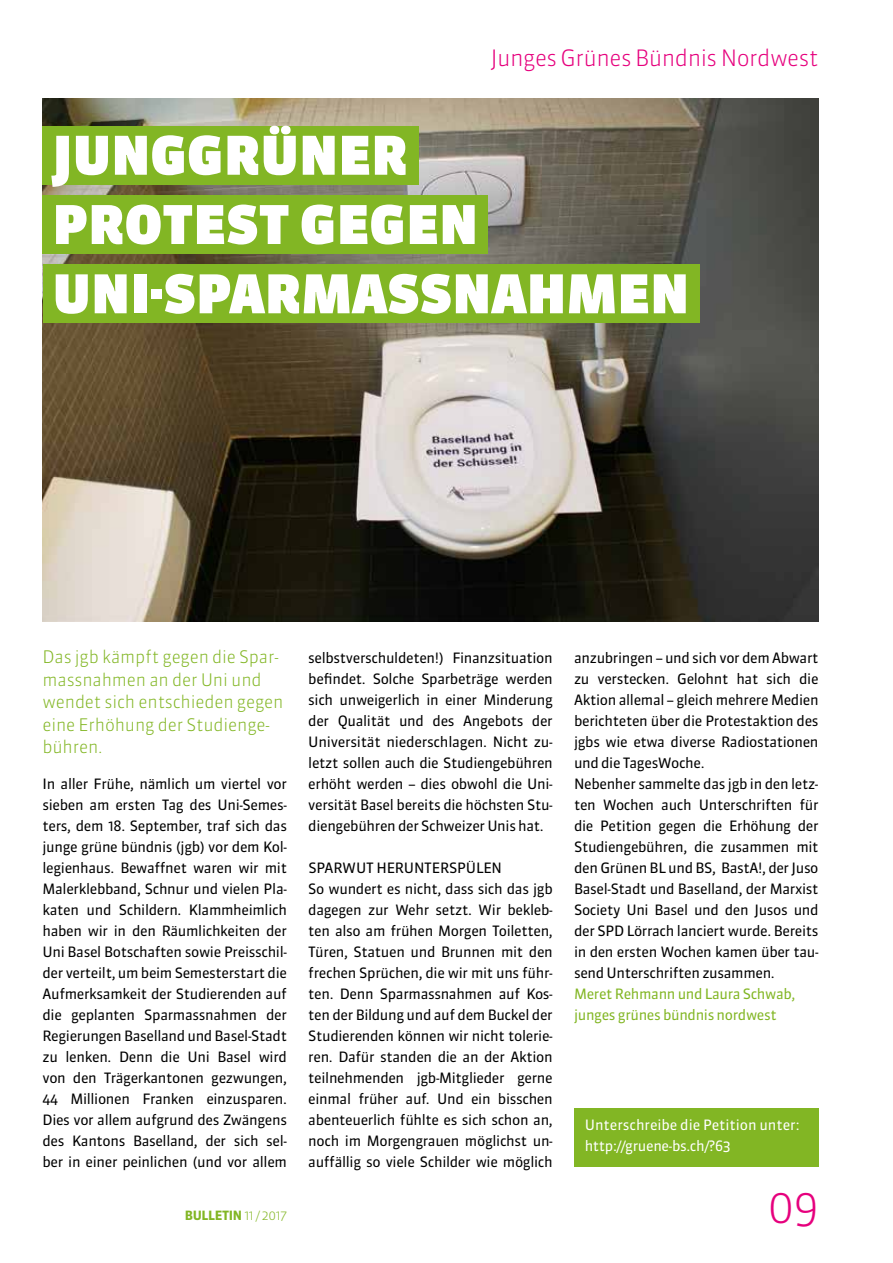
<style>
.page{position:relative;width:893px;height:1263px;background:#fff}
.page>*{position:absolute;margin:0;border:0;box-sizing:border-box;transform-origin:0 0}
.t1{font:900 53.1px/69.3px "Sanuk OT";letter-spacing:.01em;color:#fff}
.t2{font:300 45px "Sanuk OT";color:#e6007d}
.t3{font:300 22.5px "Sanuk OT";letter-spacing:-.025em;color:#e6007d}
.t4{font:300 17.25px/22.5px "Sanuk OT";letter-spacing:-.01em;color:#82b624}
.t5{font:14.25px/21px "Sanuk OT";letter-spacing:-.025em;color:#000;text-align:justify}
.t6{font:14.25px/21px "Sanuk OT";letter-spacing:-.025em;color:#82b624}
.t7{font:14.25px/21px "Sanuk OT";letter-spacing:-.005em;color:#fff}
.t8{font:700 12.75px "Sanuk OT";letter-spacing:-.025em;color:#82b624}
.s1{font-weight:300}
</style>
<div class="page">
<img style="left:43px;top:98px;width:776px;height:523px">
<div style="left:43px;top:195px;width:445px;height:59px;background:#82b624"></div>
<div style="left:43px;top:264px;width:656px;height:59px;background:#82b624"></div>
<div style="left:43px;top:126px;width:376px;height:59px;background:#82b624"></div>
<div style="left:574px;top:1108px;width:245px;height:59px;background:#82b624"></div>
<h1 class="t1" style="left:53px;top:121px;width:356px">JUNGGRÜNER</h1>
<h3 class="t3" style="left:491px;top:44px;width:329px">Junges Grünes Bündnis Nordwest</h3>
<h1 class="t1" style="left:53px;top:190px;width:638px">PROTEST GEGEN<br>UNI-SPARMASSNAHMEN</h1>
<p class="t4" style="left:43px;top:646px;width:242px">Das jgb kämpft gegen die Spar&shy;massnahmen an der Uni und wendet sich entschieden gegen eine Erhöhung der Studienge&shy;bühren.</p>
<p class="t5" style="left:43px;top:773px;width:246px">In aller Frühe, nämlich um viertel vor sieben am ersten Tag des Uni-Semes&shy;ters, dem 18. September, traf sich das junge grüne bündnis (jgb) vor dem Kol&shy;legienhaus. Bewaffnet waren wir mit Malerklebband, Schnur und vielen Pla&shy;katen und Schildern. Klammheimlich haben wir in den Räumlichkeiten der Uni Basel Botschaften sowie Preisschil&shy;der verteilt, um beim Semesterstart die Aufmerksamkeit der Studierenden auf die geplanten Sparmassnahmen der Regierungen Baselland und Basel-Stadt zu lenken. Denn die Uni Basel wird von den Trägerkantonen gezwungen, 44 Millionen Franken einzusparen.<br>Dies vor allem aufgrund des Zwängens des Kantons Baselland, der sich sel&shy;ber in einer peinlichen (und vor allem</p>
<p class="t8" style="left:185px;top:1207px;width:104px">BULLETIN <span class="s1">11 / 2017</span></p>
<p class="t5" style="left:308px;top:647px;width:246px">selbstverschuldeten!) Finanzsituation befindet. Solche Sparbeträge werden sich unweigerlich in einer Minderung der Qualität und des Angebots der Universität niederschlagen. Nicht zu&shy;letzt sollen auch die Studiengebühren erhöht werden – dies obwohl die Uni&shy;versität Basel bereits die höchsten Stu&shy;diengebühren der Schweizer Unis hat.</p>
<p class="t5" style="left:308px;top:857px;width:246px;text-align:left">SPARWUT HERUNTERSPÜLEN<br>So wundert es nicht, dass sich das jgb dagegen zur Wehr setzt. Wir bekleb&shy;ten also am frühen Morgen Toiletten, Türen, Statuen und Brunnen mit den frechen Sprüchen, die wir mit uns führ&shy;ten. Denn Sparmassnahmen auf Kos&shy;ten der Bildung und auf dem Buckel der Studierenden können wir nicht tolerie&shy;ren. Dafür standen die an der Aktion teilnehmenden jgb-Mitglieder gerne einmal früher auf. Und ein bisschen abenteuerlich fühlte es sich schon an, noch im Morgengrauen möglichst un&shy;auffällig so viele Schilder wie möglich</p>
<p class="t5" style="left:574px;top:647px;width:246px;text-align:left">anzubringen – und sich vor dem Abwart zu verstecken. Gelohnt hat sich die Aktion allemal – gleich mehrere Medien berichteten über die Protestaktion des jgbs wie etwa diverse Radiostationen und die TagesWoche.<br>Nebenher sammelte das jgb in den letz&shy;ten Wochen auch Unterschriften für die Petition gegen die Erhöhung der Studiengebühren, die zusammen mit den Grünen BL und BS, BastA!, der Juso Basel-Stadt und Baselland, der Marxist Society Uni Basel und den Jusos und der SPD Lörrach lanciert wurde. Bereits in den ersten Wochen kamen über tau&shy;send Unterschriften zusammen.</p>
<p class="t6" style="left:574px;top:984px;width:223px">Meret Rehmann und Laura Schwab, junges grünes bündnis nordwest</p>
<p class="t7" style="left:585px;top:1114px;width:216px">Unterschreibe die Petition unter: http://gruene-bs.ch/?63</p>
<h2 class="t2" style="left:767px;top:1179px;width:53px">09</h2>
</div>
